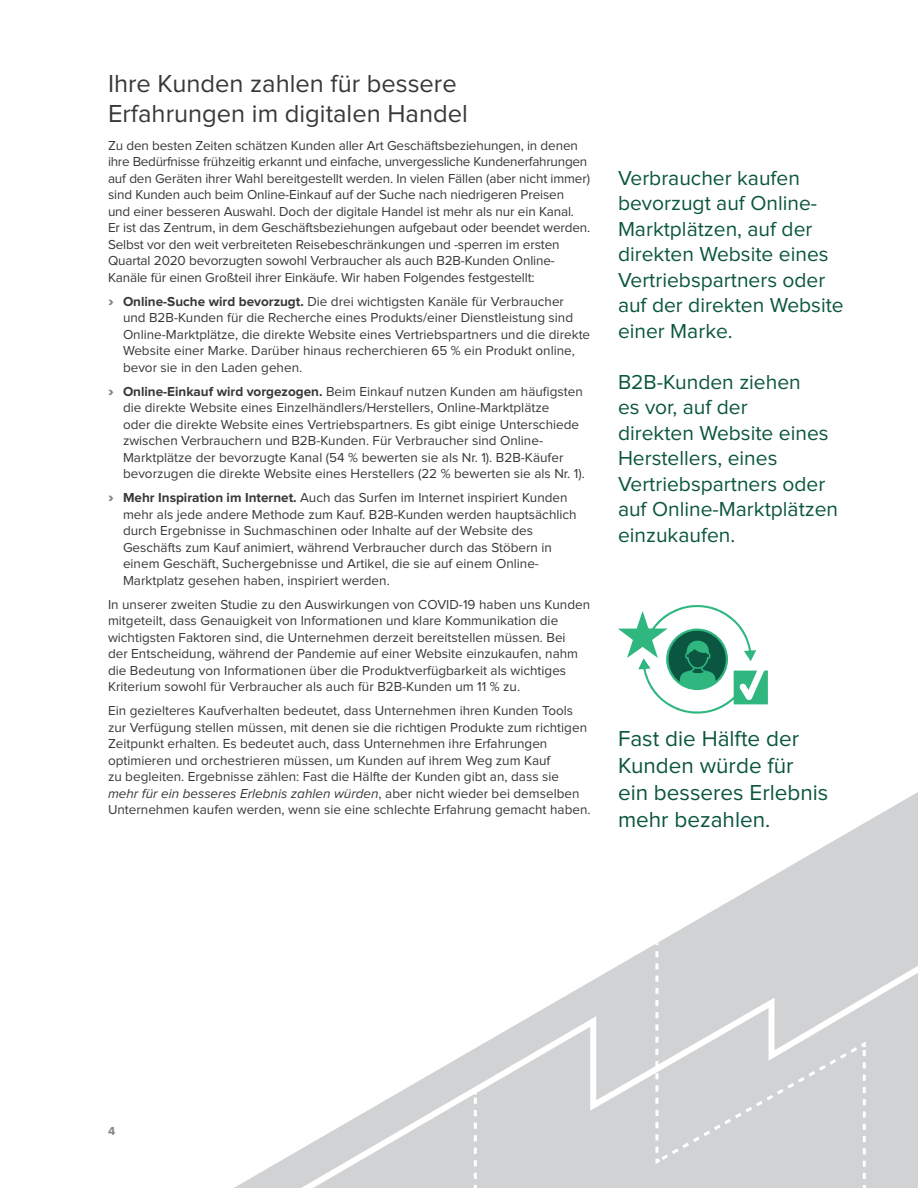
<style>
.page{position:relative;width:918px;height:1188px;background:#fff}
.page>*{position:absolute;margin:0;border:0;box-sizing:border-box;transform-origin:0 0}
.Heading_2{font:25.5px/30px "Proxima Nova";color:#383839}
.Call-out_blue{font:22.5px/27px "Proxima Nova";color:#0b5640}
.Call-out_blue-2{font:21px/25.5px "Proxima Nova";color:#0b5640}
.t1{font:13.5px/16.5px "Proxima Nova";color:#383839}
.t2{font:700 12px "Proxima Nova";color:#808285}
.s1{font-weight:900;font-size:15px;color:#808285}
.s2{font-weight:700}
.s3{font-style:italic}
</style>
<div class="page">
<svg style="left:234px;top:792px;width:684px;height:396px"></svg>
<svg style="left:291px;top:956px;width:627px;height:232px"></svg>
<svg style="left:474px;top:1091px;width:3px;height:88px"></svg>
<div style="left:654px;top:933px;width:213px;height:246px;background:#d1d2d4"></div>
<svg style="left:618px;top:605px;width:150px;height:109px"></svg>
<p class="Heading_2" style="left:108px;top:70px;width:361px">Ihre Kunden zahlen für bessere<br>Erfahrungen im digitalen Handel</p>
<p class="t1" style="left:108px;top:138px;width:484px">Zu den besten Zeiten schätzen Kunden aller Art Geschäftsbeziehungen, in denen ihre Bedürfnisse frühzeitig erkannt und einfache, unvergessliche Kundenerfahrungen auf den Geräten ihrer Wahl bereitgestellt werden. In vielen Fällen (aber nicht immer) sind Kunden auch beim Online-Einkauf auf der Suche nach niedrigeren Preisen<br>und einer besseren Auswahl. Doch der digitale Handel ist mehr als nur ein Kanal.<br>Er ist das Zentrum, in dem Geschäftsbeziehungen aufgebaut oder beendet werden.<br>Selbst vor den weit verbreiteten Reisebeschränkungen und -sperren im ersten Quartal 2020 bevorzugten sowohl Verbraucher als auch B2B-Kunden Online-Kanäle für einen Großteil ihrer Einkäufe. Wir haben Folgendes festgestellt:</p>
<p class="t1" style="left:123px;top:294px;width:469px;text-indent:-15px"><span class="s1">›</span> <span class="s2">Online-Suche wird bevorzugt.</span> Die drei wichtigsten Kanäle für Verbraucher<br>und B2B-Kunden für die Recherche eines Produkts/einer Dienstleistung sind Online-Marktplätze, die direkte Website eines Vertriebspartners und die direkte Website einer Marke. Darüber hinaus recherchieren 65 % ein Produkt online, bevor sie in den Laden gehen.</p>
<p class="t1" style="left:123px;top:384px;width:463px;text-indent:-15px"><span class="s1">›</span> <span class="s2">Online-Einkauf wird vorgezogen.</span> Beim Einkauf nutzen Kunden am häufigsten die direkte Website eines Einzelhändlers/Herstellers, Online-Marktplätze<br>oder die direkte Website eines Vertriebspartners. Es gibt einige Unterschiede zwischen Verbrauchern und B2B-Kunden. Für Verbraucher sind Online-Marktplätze der bevorzugte Kanal (54 % bewerten sie als Nr. 1). B2B-Käufer bevorzugen die direkte Website eines Herstellers (22 % bewerten sie als Nr. 1).</p>
<p class="t1" style="left:123px;top:490px;width:455px;text-indent:-15px"><span class="s1">›</span> <span class="s2">Mehr Inspiration im Internet.</span> Auch das Surfen im Internet inspiriert Kunden mehr als jede andere Methode zum Kauf. B2B-Kunden werden hauptsächlich durch Ergebnisse in Suchmaschinen oder Inhalte auf der Website des Geschäfts zum Kauf animiert, während Verbraucher durch das Stöbern in einem Geschäft, Suchergebnisse und Artikel, die sie auf einem Online-Marktplatz gesehen haben, inspiriert werden.</p>
<p class="t1" style="left:108px;top:597px;width:484px">In unserer zweiten Studie zu den Auswirkungen von COVID-19 haben uns Kunden mitgeteilt, dass Genauigkeit von Informationen und klare Kommunikation die wichtigsten Faktoren sind, die Unternehmen derzeit bereitstellen müssen. Bei<br>der Entscheidung, während der Pandemie auf einer Website einzukaufen, nahm die Bedeutung von Informationen über die Produktverfügbarkeit als wichtiges Kriterium sowohl für Verbraucher als auch für B2B-Kunden um 11 % zu.</p>
<p class="t1" style="left:108px;top:703px;width:484px">Ein gezielteres Kaufverhalten bedeutet, dass Unternehmen ihren Kunden Tools zur Verfügung stellen müssen, mit denen sie die richtigen Produkte zum richtigen Zeitpunkt erhalten. Es bedeutet auch, dass Unternehmen ihre Erfahrungen optimieren und orchestrieren müssen, um Kunden auf ihrem Weg zum Kauf<br>zu begleiten. Ergebnisse zählen: Fast die Hälfte der Kunden gibt an, dass sie <span class="s3">mehr für ein besseres Erlebnis zahlen würden</span>, aber nicht wieder bei demselben Unternehmen kaufen werden, wenn sie eine schlechte Erfahrung gemacht haben.</p>
<p class="Call-out_blue-2" style="left:618px;top:166px;width:227px">Verbraucher kaufen bevorzugt auf Online-<br>Marktplätzen, auf der direkten Website eines<br>Vertriebspartners oder auf der direkten Website einer Marke.</p>
<p class="Call-out_blue-2" style="left:618px;top:370px;width:222px">B2B-Kunden ziehen<br>es vor, auf der<br>direkten Website eines<br>Herstellers, eines<br>Vertriebspartners oder auf Online-Marktplätzen einzukaufen.</p>
<p class="Call-out_blue" style="left:618px;top:726px;width:212px">Fast die Hälfte der<br>Kunden würde für ein besseres Erlebnis mehr bezahlen.</p>
<p class="t2" style="left:108px;top:1125px;width:9px">4</p>
</div>
